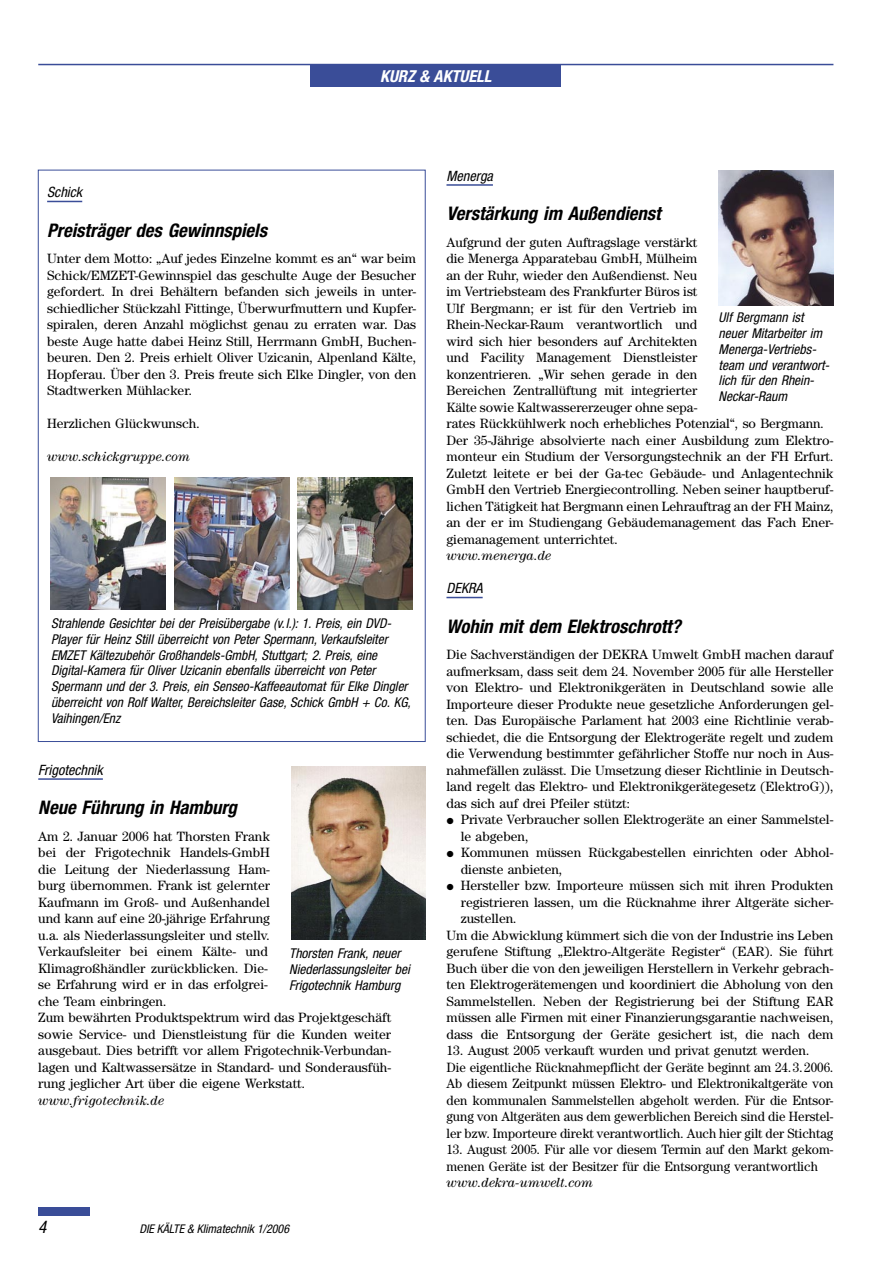
<style>
.page{position:relative;width:893px;height:1263px;background:#fff}
.page>*{position:absolute;margin:0;border:0;box-sizing:border-box;transform-origin:0 0}
.KK_12a_Überschrift_4sp_1zeilig{font:italic 700 condensed 18.75px "Helvetica Neue LT Std";color:#000}
.t1{font:italic condensed 17.25px "Helvetica Neue LT Std";color:#000}
.t2{font:italic 700 condensed 16.5px "Helvetica Neue LT Std";color:#fff}
.KK_11_Dachzeile_4sp_Linie{font:italic condensed 14.25px "Helvetica Neue LT Std";color:#000}
.KK_06_Grundtext_ohne_Einzug{font:13.5px/16.5px "Century Std";color:#000;text-align:justify}
.KK_09_Bildunterschrift{font:italic condensed 13.5px/15.8px "Helvetica Neue LT Std";color:#000}
.KK_06_Grundtext_ohne_Einzug-2{font:13.5px/16.5px "Century Std";color:#000;text-align:justify;scale:.96 1}
.KK_06_Grundtext_ohne_Einzug-3{font:italic 13.5px "Century Std";color:#000}
.t3{font:italic condensed 12px "Helvetica Neue LT Std";color:#000}
</style>
<div class="page">
<div style="left:310px;top:65px;width:251px;height:22px;background:#3a4d98"></div>
<hr style="left:38px;top:64px;width:795px;height:1px;background:#3a4d98">
<div style="left:38px;top:1208px;width:51px;height:8px;background:#3a4d98"></div>
<img style="left:291px;top:767px;width:134px;height:173px">
<img style="left:719px;top:170px;width:114px;height:136px">
<hr style="left:47px;top:201px;width:35px;height:1px;background:#3a4d98">
<img style="left:51px;top:478px;width:114px;height:132px">
<img style="left:174px;top:478px;width:115px;height:132px">
<img style="left:298px;top:478px;width:114px;height:132px">
<hr style="left:446px;top:184px;width:47px;height:2px;background:#3a4d98">
<hr style="left:38px;top:778px;width:65px;height:2px;background:#3a4d98">
<hr style="left:446px;top:597px;width:37px;height:1px;background:#3a4d98">
<p class="t2" style="left:380px;top:66px;width:113px">KURZ &amp; AKTUELL</p>
<p class="KK_11_Dachzeile_4sp_Linie" style="left:47px;top:184px;width:37px">Schick</p>
<p class="KK_12a_Überschrift_4sp_1zeilig" style="left:47px;top:219px;width:221px">Preisträger des Gewinnspiels</p>
<p class="KK_06_Grundtext_ohne_Einzug" style="left:47px;top:250px;width:371px">Unter dem Motto: „Auf jedes Einzelne kommt es an“ war beim Schick/EMZET-Gewinnspiel das geschulte Auge der Besucher gefordert. In drei Behältern befanden sich jeweils in unter&shy;schiedlicher Stückzahl Fittinge, Überwurfmuttern und Kupfer&shy;spiralen, deren Anzahl möglichst genau zu erraten war. Das beste Auge hatte dabei Heinz Still, Herrmann GmbH, Buchen&shy;beuren. Den 2. Preis erhielt Oliver Uzicanin, Alpenland Kälte, Hopferau. Über den 3. Preis freute sich Elke Dingler, von den Stadtwerken Mühlacker.</p>
<p class="KK_06_Grundtext_ohne_Einzug" style="left:47px;top:415px;width:154px">Herzlichen Glückwunsch.</p>
<p class="KK_06_Grundtext_ohne_Einzug-3" style="left:47px;top:449px;width:145px">www.schickgruppe.com</p>
<p class="KK_09_Bildunterschrift" style="left:51px;top:616px;width:361px">Strahlende Gesichter bei der Preisübergabe (v. l.): 1. Preis, ein DVD-Player für Heinz Still überreicht von Peter Spermann, Verkaufsleiter EMZET Kältezubehör Großhandels-GmbH, Stuttgart; 2. Preis, eine Digital-Kamera für Oliver Uzicanin ebenfalls überreicht von Peter Spermann und der 3. Preis, ein Senseo-Kaffeeautomat für Elke Dingler überreicht von Rolf Walter, Bereichsleiter Gase, Schick GmbH + Co. KG, Vaihingen/Enz</p>
<p class="KK_11_Dachzeile_4sp_Linie" style="left:38px;top:762px;width:66px">Frigotechnik</p>
<p class="KK_12a_Überschrift_4sp_1zeilig" style="left:38px;top:796px;width:200px">Neue Führung in Hamburg</p>
<p class="KK_06_Grundtext_ohne_Einzug" style="left:38px;top:828px;width:233px;text-align:left">Am 2. Januar 2006 hat Thorsten Frank bei der Frigotechnik Handels-GmbH die Leitung der Niederlassung Ham&shy;burg übernommen. Frank ist gelernter Kaufmann im Groß- und Außenhandel und kann auf eine 20-jährige Erfahrung u.a. als Niederlassungsleiter und stellv.<br>Verkaufsleiter bei einem Kälte- und Klimagroßhändler zurückblicken. Die&shy;se Erfahrung wird er in das erfolgrei&shy;che Team einbringen.</p>
<p class="KK_06_Grundtext_ohne_Einzug" style="left:38px;top:1009px;width:354px">Zum bewährten Produktspektrum wird das Projektgeschäft sowie Service- und Dienstleistung für die Kunden weiter ausgebaut. Dies betrifft vor allem Frigotechnik-Verbundan&shy;lagen und Kaltwassersätze in Standard- und Sonderausfüh&shy;rung jeglicher Art über die eigene Werkstatt.</p>
<p class="KK_06_Grundtext_ohne_Einzug-3" style="left:38px;top:1092px;width:127px">www.frigotechnik.de</p>
<p class="KK_09_Bildunterschrift" style="left:289px;top:946px;width:122px">Thorsten Frank, neuer<br>Niederlassungsleiter bei<br>Frigotechnik Hamburg</p>
<p class="t1" style="left:38px;top:1217px;width:10px">4</p>
<p class="t3" style="left:139px;top:1222px;width:151px">DIE KÄLTE &amp; Klimatechnik 1/2006</p>
<p class="KK_11_Dachzeile_4sp_Linie" style="left:446px;top:168px;width:48px">Menerga</p>
<p class="KK_12a_Überschrift_4sp_1zeilig" style="left:446px;top:202px;width:216px">Verstärkung im Außendienst</p>
<p class="KK_06_Grundtext_ohne_Einzug" style="left:446px;top:234px;width:379px;text-align:left">Aufgrund der guten Auftragslage verstärkt<br>die Menerga Apparatebau GmbH, Mülheim<br>an der Ruhr, wieder den Außendienst. Neu<br>im Vertriebsteam des Frankfurter Büros ist<br>Ulf Bergmann; er ist für den Vertrieb im<br>Rhein-Neckar-Raum verantwortlich und<br>wird sich hier besonders auf Architekten<br>und Facility Management Dienstleister<br>konzentrieren. „Wir sehen gerade in den<br>Bereichen Zentrallüftung mit integrierter<br>Kälte sowie Kaltwassererzeuger ohne sepa-<br>rates Rückkühlwerk noch erhebliches Potenzial“, so Bergmann.</p>
<p class="KK_06_Grundtext_ohne_Einzug" style="left:446px;top:432px;width:388px">Der 35-Jährige absolvierte nach einer Ausbildung zum Elektro&shy;monteur ein Studium der Versorgungstechnik an der FH Erfurt.<br>Zuletzt leitete er bei der Ga-tec Gebäude- und Anlagentechnik GmbH den Vertrieb Energiecontrolling. Neben seiner hauptberuf&shy;lichen Tätigkeit hat Bergmann einen Lehrauftrag an der FH Mainz, an der er im Studiengang Gebäudemanagement das Fach Ener&shy;giemanagement unterrichtet.</p>
<p class="KK_06_Grundtext_ohne_Einzug-3" style="left:446px;top:548px;width:106px">www.menerga.de</p>
<p class="KK_09_Bildunterschrift" style="left:719px;top:310px;width:112px">Ulf Bergmann ist neuer Mitarbeiter im<br>Menerga-Vertriebs&shy;team und verantwort&shy;lich für den Rhein-<br>Neckar-Raum</p>
<p class="KK_11_Dachzeile_4sp_Linie" style="left:446px;top:580px;width:38px">DEKRA</p>
<p class="KK_12a_Überschrift_4sp_1zeilig" style="left:446px;top:615px;width:236px">Wohin mit dem Elektroschrott?</p>
<p class="KK_06_Grundtext_ohne_Einzug" style="left:446px;top:646px;width:388px">Die Sachverständigen der DEKRA Umwelt GmbH machen darauf aufmerksam, dass seit dem 24. November 2005 für alle Hersteller von Elektro- und Elektronikgeräten in Deutschland sowie alle Importeure dieser Produkte neue gesetzliche Anforderungen gel&shy;ten. Das Europäische Parlament hat 2003 eine Richtlinie verab&shy;schiedet, die die Entsorgung der Elektrogeräte regelt und zudem die Verwendung bestimmter gefährlicher Stoffe nur noch in Aus&shy;nahmefällen zulässt. Die Umsetzung dieser Richtlinie in Deutsch&shy;land regelt das Elektro- und Elektronikgerätegesetz (ElektroG)), das sich auf drei Pfeiler stützt:</p>
<p class="KK_06_Grundtext_ohne_Einzug" style="left:461px;top:811px;width:374px;text-indent:-14px">● Private Verbraucher sollen Elektrogeräte an einer Sammelstel&shy;le abgeben,</p>
<p class="KK_06_Grundtext_ohne_Einzug" style="left:461px;top:844px;width:374px;text-indent:-14px">● Kommunen müssen Rückgabestellen einrichten oder Abhol&shy;dienste anbieten,</p>
<p class="KK_06_Grundtext_ohne_Einzug" style="left:461px;top:877px;width:374px;text-indent:-14px">● Hersteller bzw. Importeure müssen sich mit ihren Produkten registrieren lassen, um die Rücknahme ihrer Altgeräte sicher&shy;zustellen.</p>
<p class="KK_06_Grundtext_ohne_Einzug" style="left:446px;top:927px;width:388px">Um die Abwicklung kümmert sich die von der Industrie ins Leben gerufene Stiftung „Elektro-Altgeräte Register“ (EAR). Sie führt Buch über die von den jeweiligen Herstellern in Verkehr gebrach&shy;ten Elektrogerätemengen und koordiniert die Abholung von den Sammelstellen. Neben der Registrierung bei der Stiftung EAR müssen alle Firmen mit einer Finanzierungsgarantie nachweisen, dass die Entsorgung der Geräte gesichert ist, die nach dem</p>
<p class="KK_06_Grundtext_ohne_Einzug" style="left:446px;top:1042px;width:364px">13. August 2005 verkauft wurden und privat genutzt werden.</p>
<p class="KK_06_Grundtext_ohne_Einzug-2" style="left:446px;top:1059px;width:405px">Die eigentliche Rücknahmepflicht der Geräte beginnt am 24. 3. 2006.<br>Ab diesem Zeitpunkt müssen Elektro- und Elektronikaltgeräte von den kommunalen Sammelstellen abgeholt werden. Für die Entsor&shy;gung von Altgeräten aus dem gewerblichen Bereich sind die Herstel&shy;ler bzw. Importeure direkt verantwortlich. Auch hier gilt der Stichtag</p>
<p class="KK_06_Grundtext_ohne_Einzug-2" style="left:446px;top:1141px;width:405px">13. August 2005. Für alle vor diesem Termin auf den Markt gekom&shy;menen Geräte ist der Besitzer für die Entsorgung verantwortlich</p>
<p class="KK_06_Grundtext_ohne_Einzug-3" style="left:446px;top:1175px;width:148px">www.dekra-umwelt.com</p>
</div>
